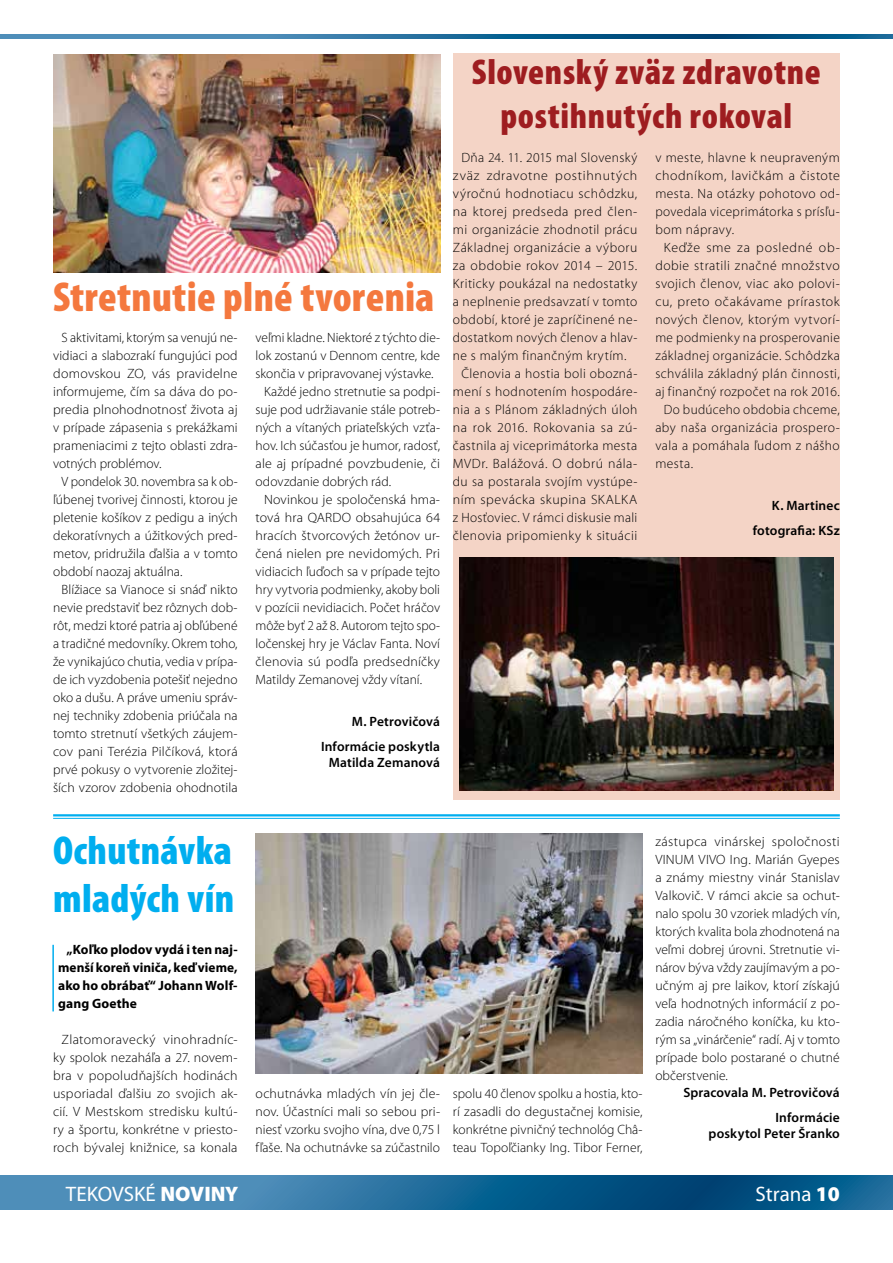
<style>
.page{position:relative;width:893px;height:1263px;background:#fff}
.page>*{position:absolute;margin:0;border:0;box-sizing:border-box;transform-origin:0 0}
.t1{font:900 condensed 42px "Mini Pro";letter-spacing:.01em;color:#f4783e}
.t2{font:900 condensed 40.5px/48.6px "Mini Pro";letter-spacing:.01em;color:#00aeef}
.t3{font:900 condensed 36px/43.2px "Mini Pro";letter-spacing:.02em;color:#9e1d20;text-align:center}
.t4{font:21px "Mini Pro";color:#fff}
.t5{font:300 13.5px/18px "Mini Pro";letter-spacing:.02em;color:#000;text-align:justify}
.t6{font:300 13.5px "Mini Pro";color:#000}
.t7{font:300 13.5px "Mini Pro";letter-spacing:.04em;color:#000}
.t8{font:600 13.5px/25px "Mini Pro";letter-spacing:.01em;color:#000;text-align:right}
.t9{font:700 13.5px/18px "Mini Pro";letter-spacing:.005em;color:#000;text-align:justify}
.t10{font:300 13.5px "Mini Pro";letter-spacing:.05em;color:#000}
.t11{font:300 13.5px "Mini Pro";letter-spacing:-.005em;color:#000}
.t12{font:300 13.5px "Mini Pro";letter-spacing:-.01em;color:#000}
.s1{font-weight:900}
</style>
<div class="page">
<svg style="left:0;top:1176px;width:893px;height:34px;background:#236d9b"></svg>
<svg style="left:0;top:34px;width:893px;height:4px;background:#246d9c"></svg>
<div style="left:453px;top:53px;width:387px;height:746px;background:#f4d4c6"></div>
<img style="left:459px;top:557px;width:374px;height:234px">
<img style="left:53px;top:54px;width:387px;height:218px">
<img style="left:256px;top:833px;width:387px;height:241px">
<hr style="left:53px;top:814px;width:787px;height:2px;background:#00aeef">
<hr style="left:53px;top:818px;width:787px;height:1px;background:#00aeef">
<hr style="left:52px;top:945px;width:2px;height:66px;background:#00aeef">
<h1 class="t1" style="left:53px;top:273px;width:383px">Stretnutie plné tvorenia</h1>
<p class="t5" style="left:53px;top:329px;width:186px;text-indent:9px">S aktivitami, ktorým sa venujú ne&shy;vidiaci a slabozrakí fungujúci pod domovskou ZO, vás pravidelne informujeme, čím sa dáva do po&shy;predia plnohodnotnosť života aj v prípade zápasenia s prekážkami prameniacimi z tejto oblasti zdra&shy;votných problémov.</p>
<p class="t5" style="left:53px;top:473px;width:186px;text-indent:9px">V pondelok 30. novembra sa k ob&shy;ľúbenej tvorivej činnosti, ktorou je pletenie košíkov z pedigu a iných dekoratívnych a úžitkových pred&shy;metov, pridružila ďalšia a v tomto období naozaj aktuálna.</p>
<p class="t5" style="left:53px;top:581px;width:186px;text-indent:9px">Blížiace sa Vianoce si snáď nikto nevie predstaviť bez rôznych dob&shy;rôt, medzi ktoré patria aj obľúbené a tradičné medovníky. Okrem toho, že vynikajúco chutia, vedia v prípa&shy;de ich vyzdobenia potešiť nejedno oko a dušu. A práve umeniu správ&shy;nej techniky zdobenia priúčala na tomto stretnutí všetkých záujem&shy;cov pani Terézia Pilčíková, ktorá prvé pokusy o vytvorenie zložitej&shy;ších vzorov zdobenia ohodnotila</p>
<p class="t11" style="left:256px;top:330px;width:186px">veľmi kladne. Niektoré z týchto die-</p>
<p class="t6" style="left:256px;top:348px;width:186px">lok zostanú v Dennom centre, kde</p>
<p class="t5" style="left:256px;top:365px;width:180px">skončia v pripravovanej výstavke.</p>
<p class="t5" style="left:264px;top:383px;width:177px">Každé jedno stretnutie sa podpi-</p>
<p class="t5" style="left:256px;top:401px;width:186px">suje pod udržiavanie stále potreb-</p>
<p class="t6" style="left:256px;top:420px;width:186px">ných a vítaných priateľských vzťa-</p>
<p class="t5" style="left:256px;top:437px;width:186px">hov. Ich súčasťou je humor, radosť,</p>
<p class="t5" style="left:256px;top:455px;width:186px">ale aj prípadné povzbudenie, či</p>
<p class="t5" style="left:256px;top:473px;width:137px">odovzdanie dobrých rád.</p>
<p class="t5" style="left:264px;top:491px;width:177px">Novinkou je spoločenská hma-</p>
<p class="t5" style="left:256px;top:509px;width:186px">tová hra QARDO obsahujúca 64</p>
<p class="t5" style="left:256px;top:527px;width:186px">hracích štvorcových žetónov ur-</p>
<p class="t5" style="left:256px;top:545px;width:186px">čená nielen pre nevidomých. Pri</p>
<p class="t5" style="left:256px;top:563px;width:186px">vidiacich ľuďoch sa v prípade tejto</p>
<p class="t6" style="left:256px;top:582px;width:186px">hry vytvoria podmienky, akoby boli</p>
<p class="t6" style="left:256px;top:600px;width:186px">v pozícii nevidiacich. Počet hráčov</p>
<p class="t12" style="left:256px;top:618px;width:186px">môže byť 2 až 8. Autorom tejto spo-</p>
<p class="t6" style="left:256px;top:636px;width:186px">ločenskej hry je Václav Fanta. Noví</p>
<p class="t5" style="left:256px;top:653px;width:186px">členovia sú podľa predsedníčky</p>
<p class="t6" style="left:256px;top:672px;width:168px">Matildy Zemanovej vždy vítaní.</p>
<p class="t8" style="left:321px;top:709px;width:121px">M. Petrovičová<br>Informácie poskytla</p>
<p class="t8" style="left:329px;top:750px;width:113px">Matilda Zemanová</p>
<h3 class="t3" style="left:472px;top:51px;width:350px">Slovenský zväz zdravotne postihnutých rokoval</h3>
<p class="t5" style="left:461px;top:149px;width:177px">Dňa 24. 11. 2015 mal Slovenský</p>
<p class="t10" style="left:453px;top:168px;width:186px">zväz zdravotne postihnutých</p>
<p class="t7" style="left:453px;top:186px;width:186px">výročnú hodnotiacu schôdzku,</p>
<p class="t7" style="left:453px;top:204px;width:186px">na ktorej predseda pred člen-</p>
<p class="t5" style="left:453px;top:221px;width:186px">mi organizácie zhodnotil prácu</p>
<p class="t5" style="left:453px;top:239px;width:186px">Základnej organizácie a výboru</p>
<p class="t5" style="left:453px;top:257px;width:186px">za obdobie rokov 2014 – 2015.</p>
<p class="t5" style="left:453px;top:275px;width:186px">Kriticky poukázal na nedostatky</p>
<p class="t5" style="left:453px;top:293px;width:186px">a neplnenie predsavzatí v tomto</p>
<p class="t5" style="left:453px;top:311px;width:186px">období, ktoré je zapríčinené ne-</p>
<p class="t5" style="left:453px;top:329px;width:186px">dostatkom nových členov a hlav-</p>
<p class="t5" style="left:453px;top:347px;width:175px">ne s malým finančným krytím.</p>
<p class="t5" style="left:461px;top:365px;width:177px">Členovia a hostia boli obozná-</p>
<p class="t5" style="left:453px;top:383px;width:186px">mení s hodnotením hospodáre-</p>
<p class="t5" style="left:453px;top:401px;width:186px">nia a s Plánom základných úloh</p>
<p class="t7" style="left:453px;top:420px;width:186px">na rok 2016. Rokovania sa zú-</p>
<p class="t5" style="left:453px;top:437px;width:186px">častnila aj viceprimátorka mesta</p>
<p class="t7" style="left:453px;top:456px;width:186px">MVDr. Balážová. O dobrú nála-</p>
<p class="t5" style="left:453px;top:473px;width:186px">du sa postarala svojím vystúpe-</p>
<p class="t5" style="left:453px;top:491px;width:186px">ním spevácka skupina SKALKA</p>
<p class="t5" style="left:453px;top:509px;width:186px">z Hosťoviec. V rámci diskusie mali</p>
<p class="t5" style="left:453px;top:527px;width:186px">členovia pripomienky k situácii</p>
<p class="t5" style="left:655px;top:149px;width:186px">v meste, hlavne k neupraveným chodníkom, lavičkám a čistote mesta. Na otázky pohotovo od&shy;povedala viceprimátorka s prísľu&shy;bom nápravy.</p>
<p class="t10" style="left:664px;top:240px;width:177px">Keďže sme za posledné ob-</p>
<p class="t7" style="left:655px;top:258px;width:186px">dobie stratili značné množstvo</p>
<p class="t5" style="left:655px;top:275px;width:186px">svojich členov, viac ako polovi-</p>
<p class="t7" style="left:655px;top:294px;width:186px">cu, preto očakávame prírastok</p>
<p class="t5" style="left:655px;top:311px;width:186px">nových členov, ktorým vytvorí-</p>
<p class="t5" style="left:655px;top:329px;width:186px">me podmienky na prosperovanie</p>
<p class="t5" style="left:655px;top:347px;width:186px">základnej organizácie. Schôdzka</p>
<p class="t5" style="left:655px;top:365px;width:186px">schválila základný plán činnosti,</p>
<p class="t5" style="left:655px;top:383px;width:186px">aj finančný rozpočet na rok 2016.</p>
<p class="t5" style="left:664px;top:401px;width:177px">Do budúceho obdobia chceme,</p>
<p class="t5" style="left:655px;top:419px;width:186px">aby naša organizácia prospero-</p>
<p class="t5" style="left:655px;top:437px;width:186px">vala a pomáhala ľudom z nášho</p>
<p class="t5" style="left:655px;top:455px;width:39px">mesta.</p>
<p class="t8" style="left:753px;top:493px;width:89px">K. Martinec fotografia: KSz</p>
<h2 class="t2" style="left:53px;top:827px;width:183px">Ochutnávka mladých vín</h2>
<p class="t9" style="left:58px;top:941px;width:181px;text-indent:9px">„Koľko plodov vydá i ten naj&shy;menší koreň viniča, keď vieme, ako ho obrábať“ Johann Wolf&shy;gang Goethe</p>
<p class="t5" style="left:53px;top:1031px;width:186px;text-indent:9px">Zlatomoravecký vinohradníc&shy;ky spolok nezaháľa a 27. novem&shy;bra v popoludňajších hodinách usporiadal ďalšiu zo svojich ak&shy;cií. V Mestskom stredisku kultú&shy;ry a športu, konkrétne v priesto&shy;roch bývalej knižnice, sa konala</p>
<p class="t5" style="left:256px;top:1085px;width:186px">ochutnávka mladých vín jej čle&shy;nov. Účastníci mali so sebou pri&shy;niesť vzorku svojho vína, dve 0,75 l fľaše. Na ochutnávke sa zúčastnilo</p>
<p class="t5" style="left:453px;top:1085px;width:191px">spolu 40 členov spolku a hostia, kto&shy;rí zasadli do degustačnej komisie, konkrétne pivničný technológ Châ&shy;teau Topoľčianky Ing. Tibor Ferner,</p>
<p class="t5" style="left:655px;top:833px;width:186px">zástupca vinárskej spoločnosti VINUM VIVO Ing. Marián Gyepes a známy miestny vinár Stanislav Valkovič. V rámci akcie sa ochut&shy;nalo spolu 30 vzoriek mladých vín, ktorých kvalita bola zhodnotená na veľmi dobrej úrovni. Stretnutie vi&shy;nárov býva vždy zaujímavým a po&shy;učným aj pre laikov, ktorí získajú veľa hodnotných informácií z po&shy;zadia náročného koníčka, ku kto&shy;rým sa „vinárčenie“ radí. Aj v tomto prípade bolo postarané o chutné občerstvenie.</p>
<p class="t8" style="left:683px;top:1080px;width:158px">Spracovala M. Petrovičová<br>Informácie</p>
<p class="t8" style="left:709px;top:1121px;width:133px">poskytol Peter Šranko</p>
<h3 class="t4" style="left:66px;top:1182px;width:174px">TEKOVSKÉ <span class="s1">NOVINY</span></h3>
<h3 class="t4" style="left:756px;top:1182px;width:86px">Strana <span class="s1">10</span></h3>
</div>
